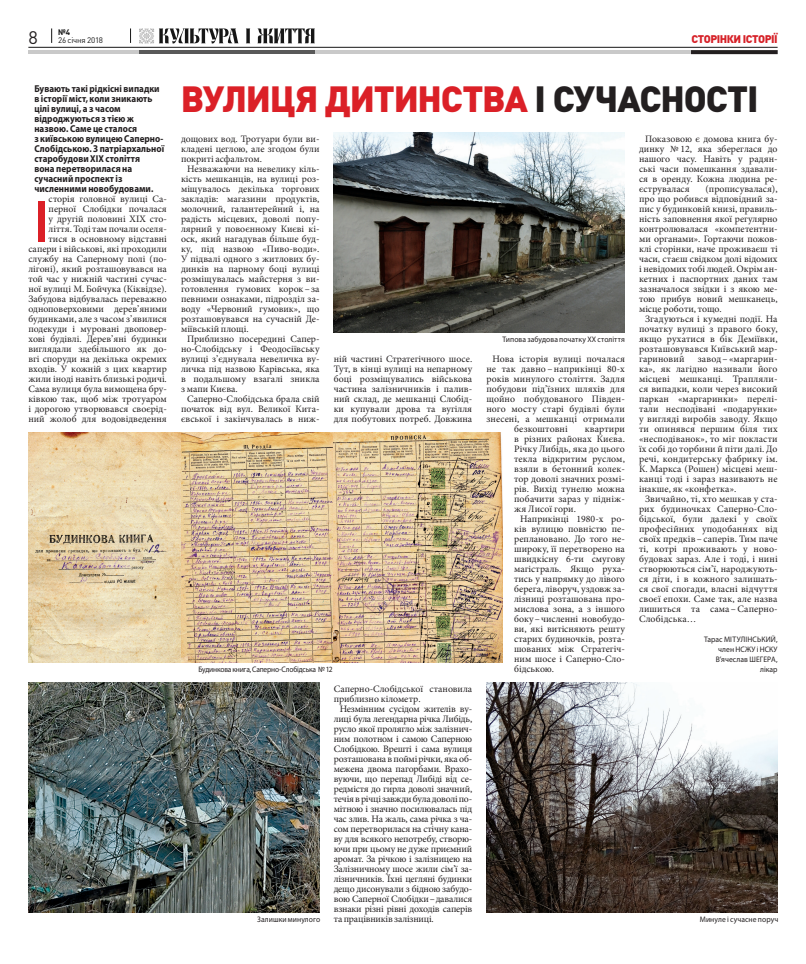
<style>
.page{position:relative;width:806px;height:964px;background:#fff}
.page>*{position:absolute;margin:0;border:0;box-sizing:border-box;transform-origin:0 0}
.t1{font:600 60.3px "Myriad Pro";color:#db2027;scale:.89 1}
.t2{font:900 36px "DIN Pro";letter-spacing:-.035em;color:#db2027}
.t3{font:18px "DIN Pro";color:#231f20}
.t4{font:900 11px "DIN Pro";letter-spacing:-.045em;color:#d62128}
.t5{font:700 10px/10px "Myriad Pro";letter-spacing:.005em;color:#231f20;scale:.9 1}
.t6{font:9.8px/10px "Minion Pro";color:#231f20;text-align:justify}
.t7{font:8px/10px "Myriad Pro";letter-spacing:.005em;color:#231f20;text-align:right;scale:.95 1}
.t8{font:8px "Myriad Pro";letter-spacing:-.025em;color:#231f20;scale:.93 1}
.t9{font:8px "DIN Pro";letter-spacing:-.025em;color:#161616}
.t10{font:700 8px "DIN Pro";color:#161616}
.s1{color:#231f20}
</style>
<div class="page">
<svg style="left:139px;top:28px;width:176px;height:16px"></svg>
<hr style="left:28px;top:47px;width:749px;height:1px;background:#161616">
<svg style="left:51px;top:28px;width:1px;height:15px"></svg>
<svg style="left:130px;top:28px;width:1px;height:15px"></svg>
<hr style="left:28px;top:50px;width:749px;height:4px;background:#c9c9c9">
<hr style="left:139px;top:50px;width:176px;height:4px;background:#595959">
<svg style="left:691px;top:50px;width:86px;height:4px"></svg>
<img style="left:333px;top:132px;width:291px;height:200px">
<img style="left:28px;top:682px;width:291px;height:230px">
<img style="left:486px;top:682px;width:291px;height:230px">
<img style="left:28px;top:432px;width:153px;height:230px">
<img style="left:181px;top:432px;width:152px;height:230px">
<img style="left:333px;top:432px;width:169px;height:230px">
<h3 class="t3" style="left:28px;top:25px;width:11px">8</h3>
<p class="t10" style="left:58px;top:27px;width:13px">№4</p>
<p class="t9" style="left:58px;top:35px;width:46px">26 січня 2018</p>
<p class="t4" style="left:691px;top:32px;width:88px">СТОРІНКИ ІСТОРІЇ</p>
<p class="t5" style="left:34px;top:84px;width:146px">Бувають такі рідкісні випадки в історії міст, коли зникають цілі вулиці, а з часом відроджуються з тією ж назвою. Саме це сталося<br>з київською вулицею Саперно-<br>Слобідською. З патріархальної старобудови XIX століття<br>вона перетворилася на сучасний проспект із численними новобудовами.</p>
<h1 class="t1" style="left:34px;top:184px;width:18px">І</h1>
<p class="t6" style="left:28px;top:194px;width:140px;text-align:right">сторія головної вулиці Са&shy;перної Слобідки почалася<br>у другій половині ХIX сто&shy;ліття. Тоді там почали оселя&shy;тися в основному відставні сапери і військові, які проходили службу на Саперному полі (по&shy;лігоні), який розташовувався на той час у нижній частині сучас&shy;ної вулиці М. Бойчука (Кіквідзе).<br>Забудова відбувалась переважно одноповерховими дерев’яними будинками, але з часом з’явилися подекуди і муровані двоповер&shy;хові будівлі. Дерев’яні будинки виглядали здебільшого як до&shy;вгі споруди на декілька окремих входів. У кожній з цих квартир жили іноді навіть близькі родичі.<br>Сама вулиця була вимощена бру&shy;ківкою так, щоб між тротуаром і дорогою утворювався своєрід&shy;ний жолоб для водовідведення</p>
<h2 class="t2" style="left:181px;top:74px;width:579px">ВУЛИЦЯ ДИТИНСТВА <span class="s1">І СУЧАСНОСТІ</span></h2>
<p class="t6" style="left:181px;top:134px;width:140px">дощових вод. Тротуари були ви&shy;кладені цеглою, але згодом були покриті асфальтом.</p>
<p class="t6" style="left:181px;top:164px;width:140px;text-indent:6px">Незважаючи на невелику кіль&shy;кість мешканців, на вулиці роз&shy;міщувалось декілька торгових закладів: магазини продуктів, молочний, галантерейний і, на радість місцевих, доволі попу&shy;лярний у повоєнному Києві кі&shy;оск, який нагадував більше буд&shy;ку, під назвою «Пиво-води».<br>У підвалі одного з житлових бу&shy;динків на парному боці вулиці розміщувалась майстерня з ви&shy;готовлення гумових корок– за певними ознаками, підрозділ за&shy;воду «Червоний гумовик», що розташовувався на сучасній Де&shy;міївській площі.</p>
<p class="t6" style="left:181px;top:334px;width:140px;text-indent:6px">Приблизно посередині Сапер&shy;но-Слобідську і Феодосіївську вулиці з’єднувала невеличка ву&shy;личка під назвою Карівська, яка в подальшому взагалі зникла з мапи Києва.</p>
<p class="t6" style="left:181px;top:394px;width:140px;text-indent:6px">Саперно-Слобідська брала свій початок від вул. Великої Кита&shy;євської і закінчувалась в ниж-</p>
<p class="t6" style="left:333px;top:354px;width:140px">ній частині Стратегічного шосе.<br>Тут, в кінці вулиці на непарному боці розміщувались військова частина залізничників і палив&shy;ний склад, де мешканці Слобід&shy;ки купували дрова та вугілля для побутових потреб. Довжина</p>
<p class="t8" style="left:198px;top:665px;width:146px">Будинкова книга, Саперно-Слобідська № 12</p>
<p class="t7" style="left:502px;top:334px;width:130px">Типова забудова початку ХХ століття</p>
<p class="t6" style="left:492px;top:354px;width:134px">Нова історія вулиці почалася</p>
<p class="t6" style="left:486px;top:364px;width:140px">не так давно – наприкінці 80-х</p>
<p class="t6" style="left:486px;top:374px;width:140px">років минулого століття. Задля</p>
<p class="t6" style="left:486px;top:384px;width:140px">побудови під’їзних шляхів для</p>
<p class="t6" style="left:486px;top:394px;width:140px">щойно побудованого Півден-</p>
<p class="t6" style="left:486px;top:404px;width:140px">ного мосту старі будівлі були</p>
<p class="t6" style="left:486px;top:414px;width:140px">знесені, а мешканці отримали</p>
<p class="t6" style="left:514px;top:424px;width:55px">безкоштовні</p>
<p class="t6" style="left:514px;top:424px;width:112px;text-indent:70px">квартири в різних районах Києва.<br>Річку Либідь, яка до цього текла відкритим руслом, взяли в бетонний колек&shy;тор доволі значних розмі&shy;рів. Вихід тунелю можна побачити зараз у підніж&shy;жя Лисої гори.</p>
<p class="t6" style="left:514px;top:514px;width:112px;text-indent:6px">Наприкінці 1980-х ро&shy;ків вулицю повністю пе&shy;реплановано. До того не&shy;широку, її перетворено на швидкісну 6-ти смугову магістраль. Якщо руха&shy;тись у напрямку до лівого берега, ліворуч, уздовж за&shy;лізниці розташована про&shy;мислова зона, а з іншого боку– численні новобудо&shy;ви, які витісняють решту старих будиночків, розта&shy;шованих між Стратегіч&shy;ним шосе і Саперно-Сло&shy;бідською.</p>
<p class="t6" style="left:638px;top:134px;width:140px;text-indent:6px">Показовою є домова книга бу&shy;динку № 12, яка збереглася до нашого часу. Навіть у радян&shy;ські часи помешкання здавали&shy;ся в оренду. Кожна людина ре&shy;єструвалася</p>
<p class="t6" style="left:638px;top:184px;width:140px;text-indent:66px">(прописувалася), про що робився відповідний за&shy;пис у будинковій книзі, правиль&shy;ність заповнення якої регулярно контролювалася «компетентни&shy;ми органами». Гортаючи пожов&shy;клі сторінки, наче проживаєш ті часи, стаєш свідком долі відомих і невідомих тобі людей. Окрім ан&shy;кетних і паспортних даних там зазначалося звідки і з якою ме&shy;тою прибув новий мешканець, місце роботи, тощо.</p>
<p class="t6" style="left:638px;top:314px;width:140px;text-indent:6px">Згадуються і кумедні події. На початку вулиці з правого боку, якщо рухатися в бік Деміївки, розташовувався Київський мар&shy;гариновий</p>
<p class="t6" style="left:638px;top:354px;width:140px;text-indent:59px">завод – «маргарин&shy;ка», як лагідно називали його місцеві мешканці. Трапляли&shy;ся випадки, коли через високий паркан «маргаринки» перелі&shy;тали несподівані «подарунки» у вигляді виробів заводу. Якщо ти опинявся першим біля тих «несподіванок», то міг покласти їх собі до торбини й піти далі. До речі, кондитерську фабрику ім.<br>К. Маркса (Рошен) місцеві меш&shy;канці тоді і зараз називають не інакше, як «конфетка».</p>
<p class="t6" style="left:638px;top:494px;width:140px;text-indent:6px">Звичайно, ті, хто мешкав у ста&shy;рих будиночках Саперно-Сло&shy;бідської, були далекі у своїх професійних уподобаннях від своїх предків – саперів. Тим паче ті, котрі проживають у ново&shy;будовах зараз. Але і тоді, і нині створюються сім’ї, народжують&shy;ся діти, і в кожного залишать&shy;ся свої спогади, власні відчуття своєї епохи. Саме так, але назва лишиться та сама – Саперно-Слобідська…</p>
<p class="t7" style="left:703px;top:634px;width:79px">Тарас МІТУЛІНСЬКИЙ, член НСЖУ і НСКУ<br>В’ячеслав ШЕГЕРА, лікар</p>
<p class="t6" style="left:333px;top:684px;width:140px">Саперно-Слобідської становила приблизно кілометр.</p>
<p class="t6" style="left:333px;top:704px;width:140px;text-indent:6px">Незмінним сусідом жителів ву&shy;лиці була легендарна річка Либідь, русло якої пролягло між залізнич&shy;ним полотном і самою Саперною Слобідкою. Врешті і сама вулиця розташована в поймі річки, яка об&shy;межена двома пагорбами. Врахо&shy;вуючи, що перепад Либіді від се&shy;редмістя до гирла доволі значний, течія в річці завжди була доволі по&shy;мітною і значно посилювалась під час злив. На жаль, сама річка з ча&shy;сом перетворилася на стічну кана&shy;ву для всякого непотребу, створю&shy;ючи при цьому не дуже приємний аромат. За річкою і залізницею на Залізничному шосе жили сім’ї за&shy;лізничників. Їхні цегляні будинки дещо дисонували з бідною забудо&shy;вою Саперної Слобідки– давалися взнаки різні рівні доходів саперів та працівників залізниці.</p>
<p class="t7" style="left:257px;top:914px;width:68px">Залишки минулого</p>
<p class="t7" style="left:699px;top:914px;width:84px">Минуле і сучасне поруч</p>
</div>
